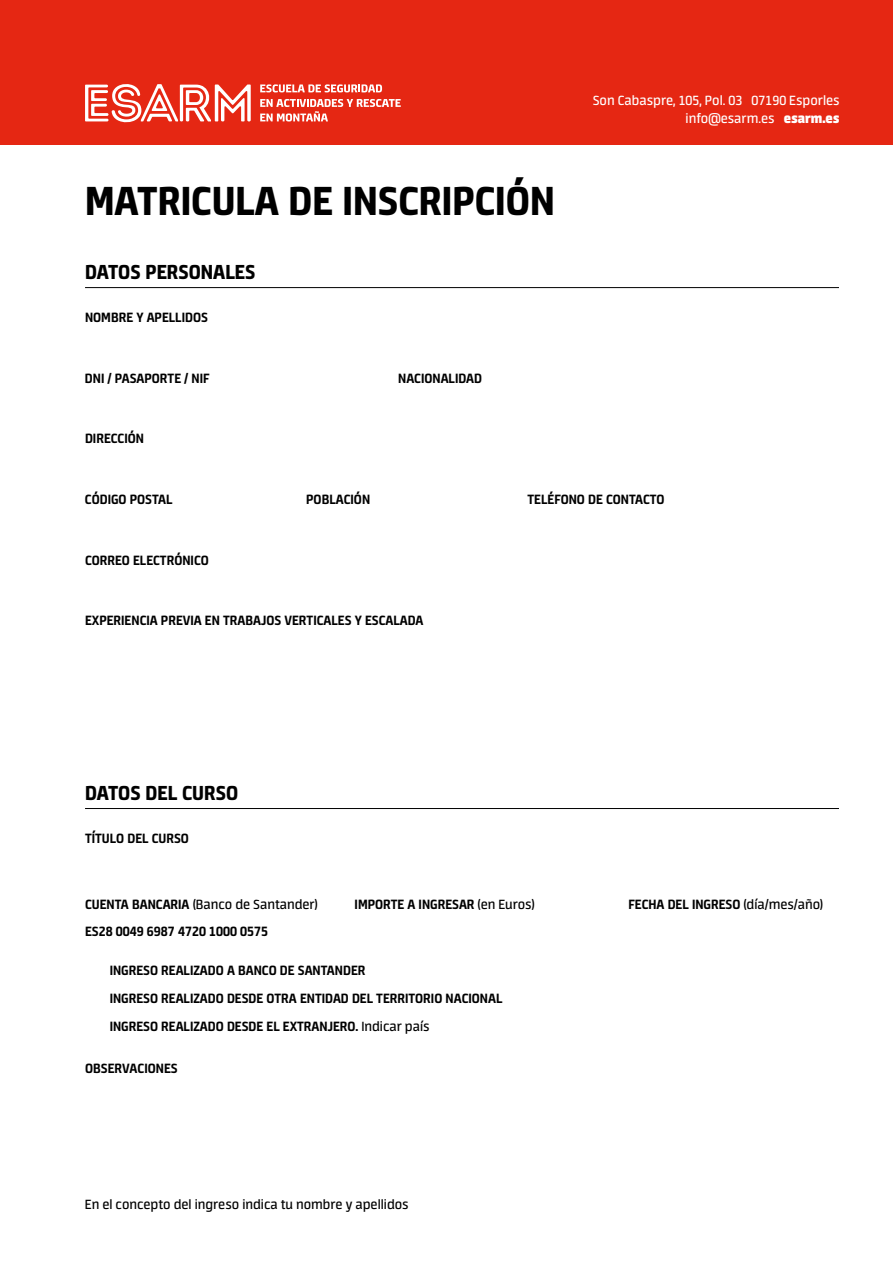
<style>
.page{position:relative;width:893px;height:1263px;background:#fff}
.page>*{position:absolute;margin:0;border:0;box-sizing:border-box;transform-origin:0 0}
.t1{font:800 45px "Neuron Angled";color:#000}
.t2{font:800 22.5px "Neuron Angled";color:#000}
.t3{font:700 15px/28px "Neuron Angled";color:#000}
.t4{font:15px "Neuron Angled";color:#000}
.t5{font:15px/18px "Neuron Angled";color:#fff;text-align:right}
.s1{font-weight:900}
.s2{font-weight:700}
.s3{font-weight:400}
</style>
<div class="page">
<div style="left:0;top:0;width:893px;height:145px;background:#e52713"></div>
<hr style="left:85px;top:287px;width:754px;height:1px;background:#000">
<hr style="left:85px;top:808px;width:754px;height:1px;background:#000">
<svg style="left:260px;top:84px;width:122px;height:8px"></svg>
<svg style="left:260px;top:99px;width:141px;height:22px"></svg>
<svg style="left:85px;top:84px;width:166px;height:39px"></svg>
<h1 class="t1" style="left:85px;top:175px;width:471px">MATRICULA DE INSCRIPCIÓN</h1>
<h2 class="t2" style="left:85px;top:259px;width:172px">DATOS PERSONALES</h2>
<p class="t3" style="left:85px;top:303px;width:124px">NOMBRE Y APELLIDOS</p>
<p class="t3" style="left:85px;top:364px;width:126px">DNI / PASAPORTE / NIF</p>
<p class="t3" style="left:398px;top:364px;width:85px">NACIONALIDAD</p>
<p class="t3" style="left:85px;top:424px;width:61px">DIRECCIÓN</p>
<p class="t5" style="left:593px;top:92px;width:248px">Son Cabaspre, 105, Pol. 03 07190 Esporles info@esarm.es <span class="s1">esarm.es</span></p>
<p class="t3" style="left:85px;top:485px;width:89px">CÓDIGO POSTAL</p>
<p class="t3" style="left:306px;top:485px;width:65px">POBLACIÓN</p>
<p class="t3" style="left:528px;top:485px;width:139px">TELÉFONO DE CONTACTO</p>
<p class="t3" style="left:85px;top:546px;width:125px">CORREO ELECTRÓNICO</p>
<p class="t3" style="left:85px;top:606px;width:340px">EXPERIENCIA PREVIA EN TRABAJOS VERTICALES Y ESCALADA</p>
<h2 class="t2" style="left:85px;top:780px;width:155px">DATOS DEL CURSO</h2>
<p class="t3" style="left:85px;top:824px;width:105px">TÍTULO DEL CURSO</p>
<p class="t4" style="left:85px;top:896px;width:234px"><span class="s2">CUENTA BANCARIA</span> (Banco de Santander)</p>
<p class="t3" style="left:355px;top:890px;width:182px">IMPORTE A INGRESAR <span class="s3">(en Euros)</span></p>
<p class="t3" style="left:85px;top:917px;width:185px">ES28 0049 6987 4720 1000 0575</p>
<p class="t3" style="left:110px;top:956px;width:394px">INGRESO REALIZADO A BANCO DE SANTANDER<br>INGRESO REALIZADO DESDE OTRA ENTIDAD DEL TERRITORIO NACIONAL<br>INGRESO REALIZADO DESDE EL EXTRANJERO. <span class="s3">Indicar país</span></p>
<p class="t3" style="left:85px;top:1054px;width:94px">OBSERVACIONES</p>
<p class="t4" style="left:85px;top:1196px;width:325px">En el concepto del ingreso indica tu nombre y apellidos</p>
<p class="t3" style="left:628px;top:890px;width:196px">FECHA DEL INGRESO <span class="s3">(día/mes/año)</span></p>
</div>
